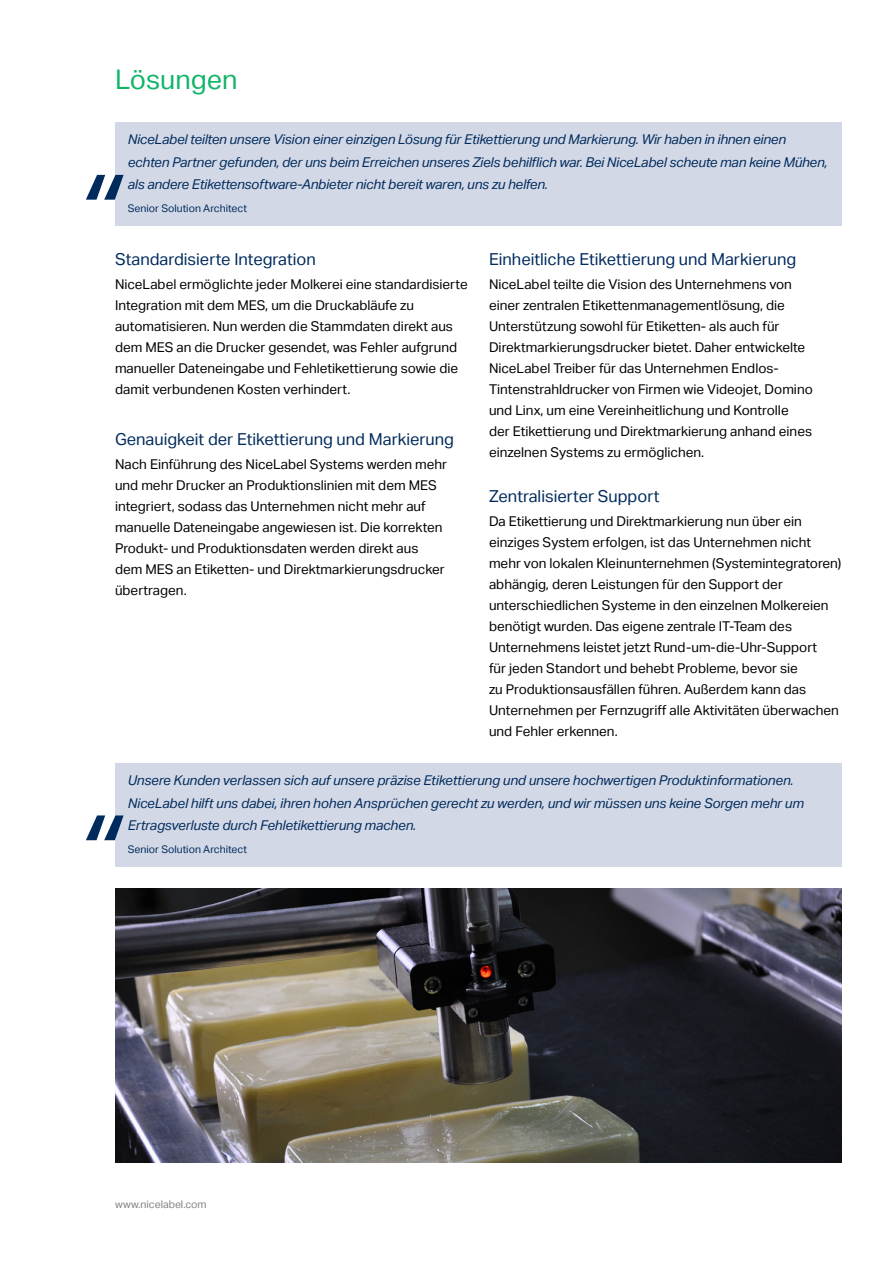
<style>
.page{position:relative;width:893px;height:1263px;background:#fff}
.page>*{position:absolute;margin:0;border:0;box-sizing:border-box;transform-origin:0 0}
.t1{font:27px "Aktiv Grotesk";color:#12b46a}
.t2{font:16.5px "Aktiv Grotesk";color:#002b5c}
.t3{font:13.5px/21px "Aktiv Grotesk";color:#000}
.t4{font:italic 13.5px/22.5px "Aktiv Grotesk";letter-spacing:-.015em;color:#002b5c}
.t5{font:10.5px "Aktiv Grotesk";color:#002b5c}
.t6{font:10.5px "Aktiv Grotesk";color:#808285}
</style>
<div class="page">
<div style="left:115px;top:122px;width:727px;height:103px;background:#d3d8e6"></div>
<div style="left:115px;top:763px;width:727px;height:103px;background:#d3d8e6"></div>
<img style="left:115px;top:888px;width:727px;height:274px">
<svg style="left:86px;top:175px;width:38px;height:25px"></svg>
<svg style="left:86px;top:815px;width:38px;height:25px"></svg>
<h1 class="t1" style="left:115px;top:64px;width:124px">Lösungen</h1>
<p class="t4" style="left:128px;top:129px;width:701px">NiceLabel teilten unsere Vision einer einzigen Lösung für Etikettierung und Markierung. Wir haben in ihnen einen echten Partner gefunden, der uns beim Erreichen unseres Ziels behilflich war. Bei NiceLabel scheute man keine Mühen, als andere Etikettensoftware-Anbieter nicht bereit waren, uns zu helfen.</p>
<p class="t5" style="left:128px;top:202px;width:121px">Senior Solution Architect</p>
<p class="t2" style="left:115px;top:250px;width:202px">Standardisierte Integration</p>
<p class="t3" style="left:115px;top:274px;width:354px">NiceLabel ermöglichte jeder Molkerei eine standardisierte Integration mit dem MES, um die Druckabläufe zu automatisieren. Nun werden die Stammdaten direkt aus dem MES an die Drucker gesendet, was Fehler aufgrund manueller Dateneingabe und Fehletikettierung sowie die damit verbundenen Kosten verhindert.</p>
<p class="t2" style="left:115px;top:430px;width:340px">Genauigkeit der Etikettierung und Markierung</p>
<p class="t3" style="left:115px;top:454px;width:334px">Nach Einführung des NiceLabel Systems werden mehr und mehr Drucker an Produktionslinien mit dem MES integriert, sodass das Unternehmen nicht mehr auf manuelle Dateneingabe angewiesen ist. Die korrekten Produkt- und Produktionsdaten werden direkt aus dem MES an Etiketten- und Direktmarkierungsdrucker übertragen.</p>
<p class="t2" style="left:489px;top:250px;width:309px">Einheitliche Etikettierung und Markierung</p>
<p class="t3" style="left:489px;top:274px;width:325px">NiceLabel teilte die Vision des Unternehmens von einer zentralen Etikettenmanagementlösung, die Unterstützung sowohl für Etiketten- als auch für Direktmarkierungsdrucker bietet. Daher entwickelte NiceLabel Treiber für das Unternehmen Endlos-Tintenstrahldrucker von Firmen wie Videojet, Domino und Linx, um eine Vereinheitlichung und Kontrolle<br>der Etikettierung und Direktmarkierung anhand eines einzelnen Systems zu ermöglichen.</p>
<p class="t2" style="left:489px;top:487px;width:172px">Zentralisierter Support</p>
<p class="t3" style="left:489px;top:511px;width:354px">Da Etikettierung und Direktmarkierung nun über ein einziges System erfolgen, ist das Unternehmen nicht mehr von lokalen Kleinunternehmen (Systemintegratoren) abhängig, deren Leistungen für den Support der unterschiedlichen Systeme in den einzelnen Molkereien benötigt wurden. Das eigene zentrale IT-Team des Unternehmens leistet jetzt Rund-um-die-Uhr-Support<br>für jeden Standort und behebt Probleme, bevor sie<br>zu Produktionsausfällen führen. Außerdem kann das Unternehmen per Fernzugriff alle Aktivitäten überwachen und Fehler erkennen.</p>
<p class="t4" style="left:128px;top:769px;width:678px">Unsere Kunden verlassen sich auf unsere präzise Etikettierung und unsere hochwertigen Produktinformationen.<br>NiceLabel hilft uns dabei, ihren hohen Ansprüchen gerecht zu werden, und wir müssen uns keine Sorgen mehr um<br>Ertragsverluste durch Fehletikettierung machen.</p>
<p class="t5" style="left:128px;top:843px;width:121px">Senior Solution Architect</p>
<p class="t6" style="left:115px;top:1199px;width:93px">www.nicelabel.com</p>
</div>
